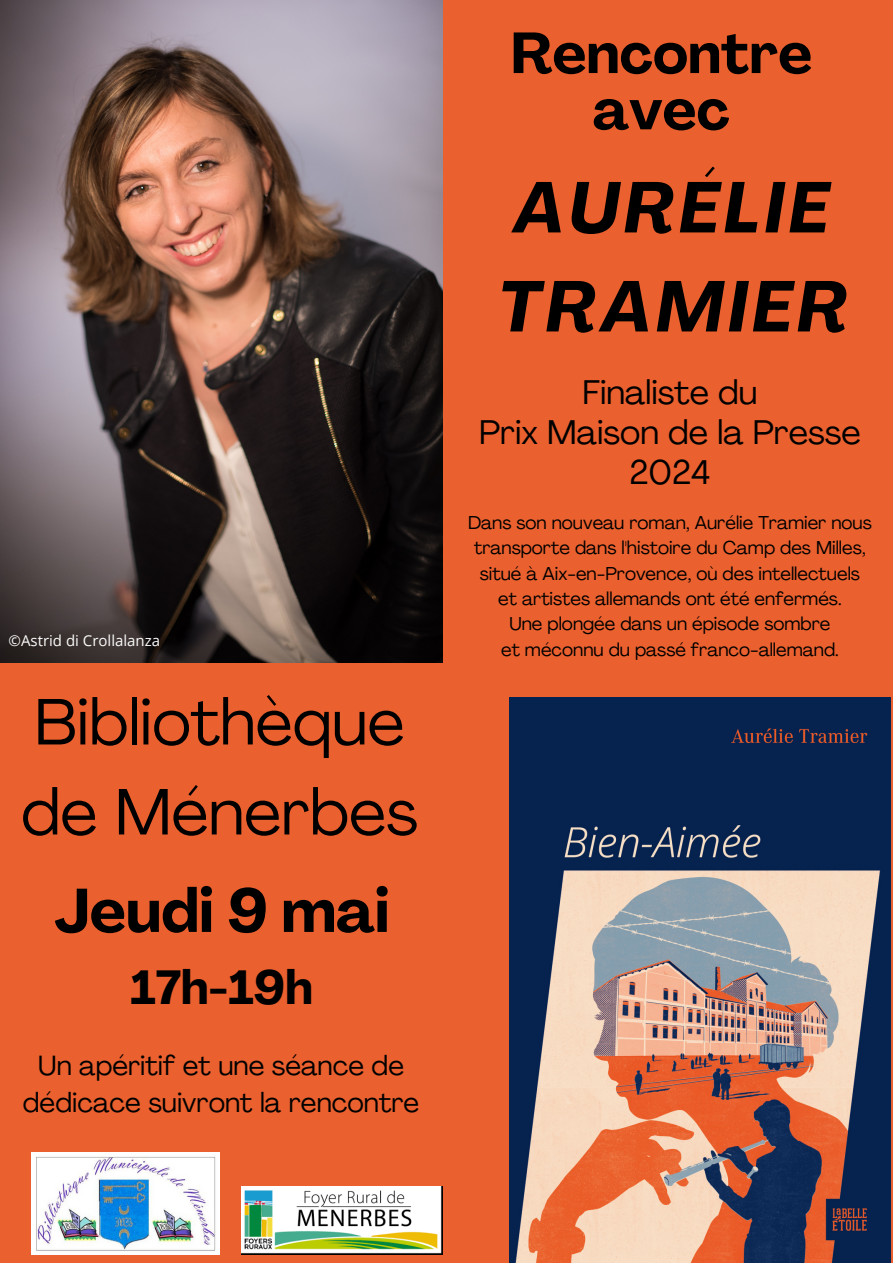
<style>
.page{position:relative;width:893px;height:1263px;background:#ea602e}
.page>*{position:absolute;margin:0;border:0;box-sizing:border-box;transform-origin:0 0}
.t1{font:italic 700 70.88px/99px "Agrandir";letter-spacing:.07em;color:#000}
.t2{font:64.5px/90px "Agrandir";color:#000}
.t3{font:700 60.75px "Agrandir";color:#000}
.t4{font:700 57px/56.2px "Agrandir";color:#000;text-align:center}
.t5{font:700 47.25px "Agrandir";color:#000}
.t6{font:33.75px/39.9px "Agrandir";color:#000;text-align:center}
.t7{font:27.38px/37.9px "Agrandir";color:#000;text-align:center}
.t8{font:18.38px/25.3px "Agrandir";color:#000;text-align:center}
.t9{font:15px "Open Sans";color:#fbfbfb}
</style>
<div class="page">
<img style="left:0;top:0;width:442px;height:663px">
<img style="left:510px;top:698px;width:381px;height:565px">
<img style="left:242px;top:1186px;width:200px;height:68px">
<img style="left:32px;top:1153px;width:187px;height:101px">
<p class="t9" style="left:9px;top:630px;width:153px">©Astrid di Crollalanza</p>
<h2 class="t2" style="left:21px;top:683px;width:398px">Bibliothèque de Ménerbes</h2>
<h3 class="t3" style="left:54px;top:886px;width:337px">Jeudi 9 mai</h3>
<h3 class="t5" style="left:131px;top:968px;width:184px">17h-19h</h3>
<h5 class="t7" style="left:23px;top:1049px;width:398px">Un apéritif et une séance de dédicace suivront la rencontre</h5>
<h6 class="t4" style="left:510px;top:31px;width:303px">Rencontre avec</h6>
<h4 class="t1" style="left:498px;top:165px;width:351px">AURÉLIE<br>TRAMIER</h4>
<p class="t6" style="left:479px;top:375px;width:383px">Finaliste du<br>Prix Maison de la Presse<br>2024</p>
<p class="t8" style="left:468px;top:511px;width:405px">Dans son nouveau roman, Aurélie Tramier nous transporte dans l'histoire du Camp des Milles, situé à Aix-en-Provence, où des intellectuels<br>et artistes allemands ont été enfermés.<br>Une plongée dans un épisode sombre<br>et méconnu du passé franco-allemand.</p>
</div>
